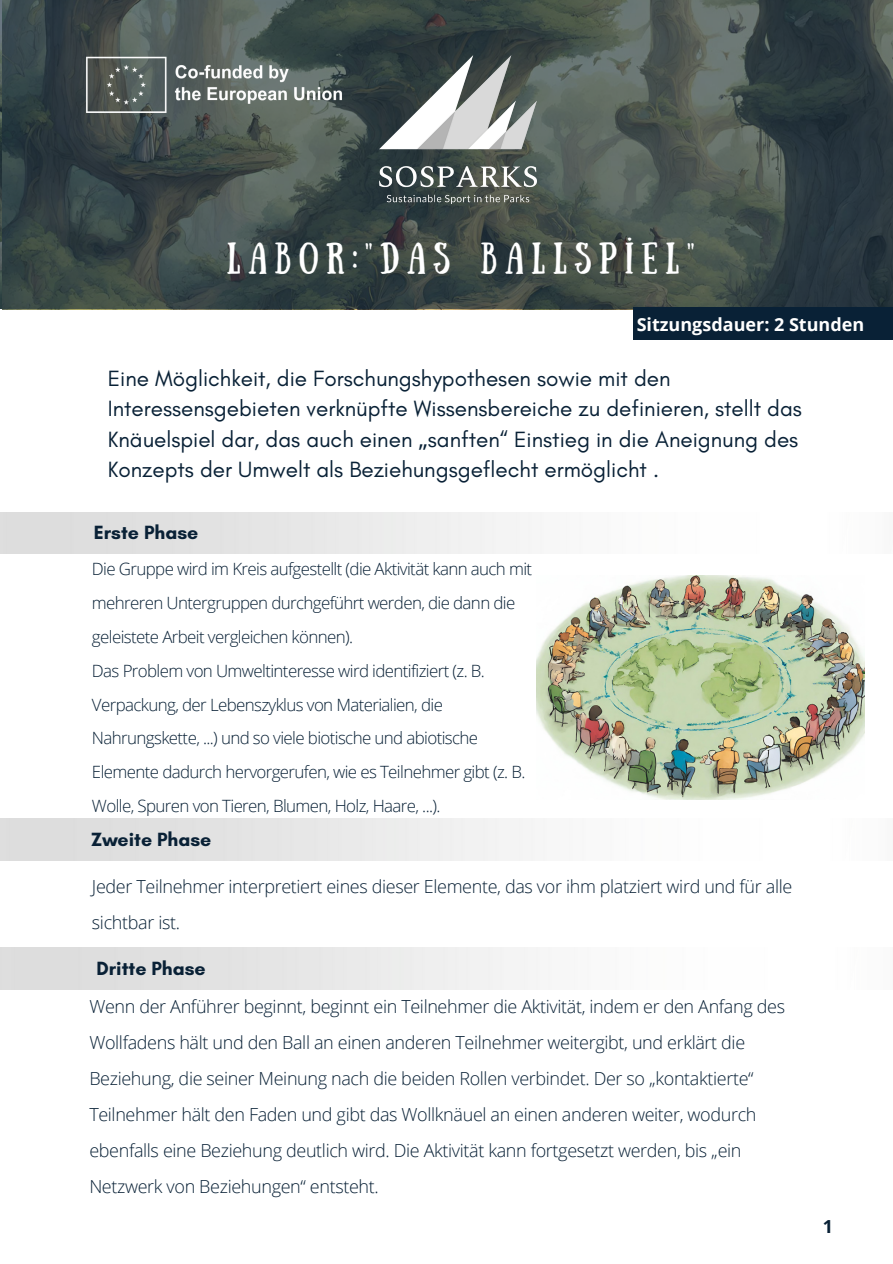
<style>
.page{position:relative;width:893px;height:1264px;background:#fff}
.page>*{position:absolute;margin:0;border:0;box-sizing:border-box;transform-origin:0 0}
.t1{font:31.5px "Sunday";letter-spacing:.245em;color:#fff}
.t2{font:22.5px/30.3px "Glacial Indifference";color:#092136}
.t3{font:700 19.5px "Glacial Indifference";color:#092136}
.t4{font:300 18px/36px "Open Sans";letter-spacing:-.02em;color:#092136}
.t5{font:700 18px "Open Sans";color:#fff}
.t6{font:700 18px "Open Sans";color:#092136}
.t7{font:300 16.95px/33.8px "Open Sans";letter-spacing:-.035em;color:#092136}
.s1{font-family:"Noto Sans"}
</style>
<div class="page">
<svg style="left:0;top:0;width:892px;height:308px;background:#3f4b4a"></svg>
<img style="left:84px;top:56px;width:277px;height:58px">
<img style="left:379px;top:56px;width:158px;height:147px">
<div style="left:633px;top:308px;width:259px;height:32px;background:#092136"></div>
<img style="left:536px;top:575px;width:328px;height:224px">
<p class="t1" style="left:227px;top:236px;width:469px">LABOR:"DAS BALLSPİEL"</p>
<p class="t5" style="left:636px;top:311px;width:229px">Sitzungsdauer: 2 Stunden</p>
<p class="t2" style="left:108px;top:363px;width:695px">Eine Möglichkeit, die Forschungshypothesen sowie mit den Interessensgebieten verknüpfte Wissensbereiche zu definieren, stellt das Knäuelspiel dar, das auch einen <span class="s1">„</span>sanften“ Einstieg in die Aneignung des Konzepts der Umwelt als Beziehungsgeflecht ermöglicht .</p>
<p class="t3" style="left:94px;top:520px;width:106px">Erste Phase</p>
<p class="t7" style="left:92px;top:552px;width:441px">Die Gruppe wird im Kreis aufgestellt (die Aktivität kann auch mit mehreren Untergruppen durchgeführt werden, die dann die geleistete Arbeit vergleichen können).</p>
<p class="t7" style="left:92px;top:653px;width:435px">Das Problem von Umweltinteresse wird identifiziert (z. B.<br>Verpackung, der Lebenszyklus von Materialien, die Nahrungskette, ...) und so viele biotische und abiotische Elemente dadurch hervorgerufen, wie es Teilnehmer gibt (z. B.<br>Wolle, Spuren von Tieren, Blumen, Holz, Haare, ...).</p>
<p class="t3" style="left:91px;top:827px;width:122px">Zweite Phase</p>
<p class="t4" style="left:92px;top:868px;width:701px">Jeder Teilnehmer interpretiert eines dieser Elemente, das vor ihm platziert wird und für alle sichtbar ist.</p>
<p class="t3" style="left:96px;top:956px;width:111px">Dritte Phase</p>
<p class="t4" style="left:89px;top:988px;width:697px">Wenn der Anführer beginnt, beginnt ein Teilnehmer die Aktivität, indem er den Anfang des Wollfadens hält und den Ball an einen anderen Teilnehmer weitergibt, und erklärt die Beziehung, die seiner Meinung nach die beiden Rollen verbindet. Der so „kontaktierte“ Teilnehmer hält den Faden und gibt das Wollknäuel an einen anderen weiter, wodurch ebenfalls eine Beziehung deutlich wird. Die Aktivität kann fortgesetzt werden, bis „ein Netzwerk von Beziehungen“ entsteht.</p>
<p class="t6" style="left:822px;top:1213px;width:12px">1</p>
</div>
